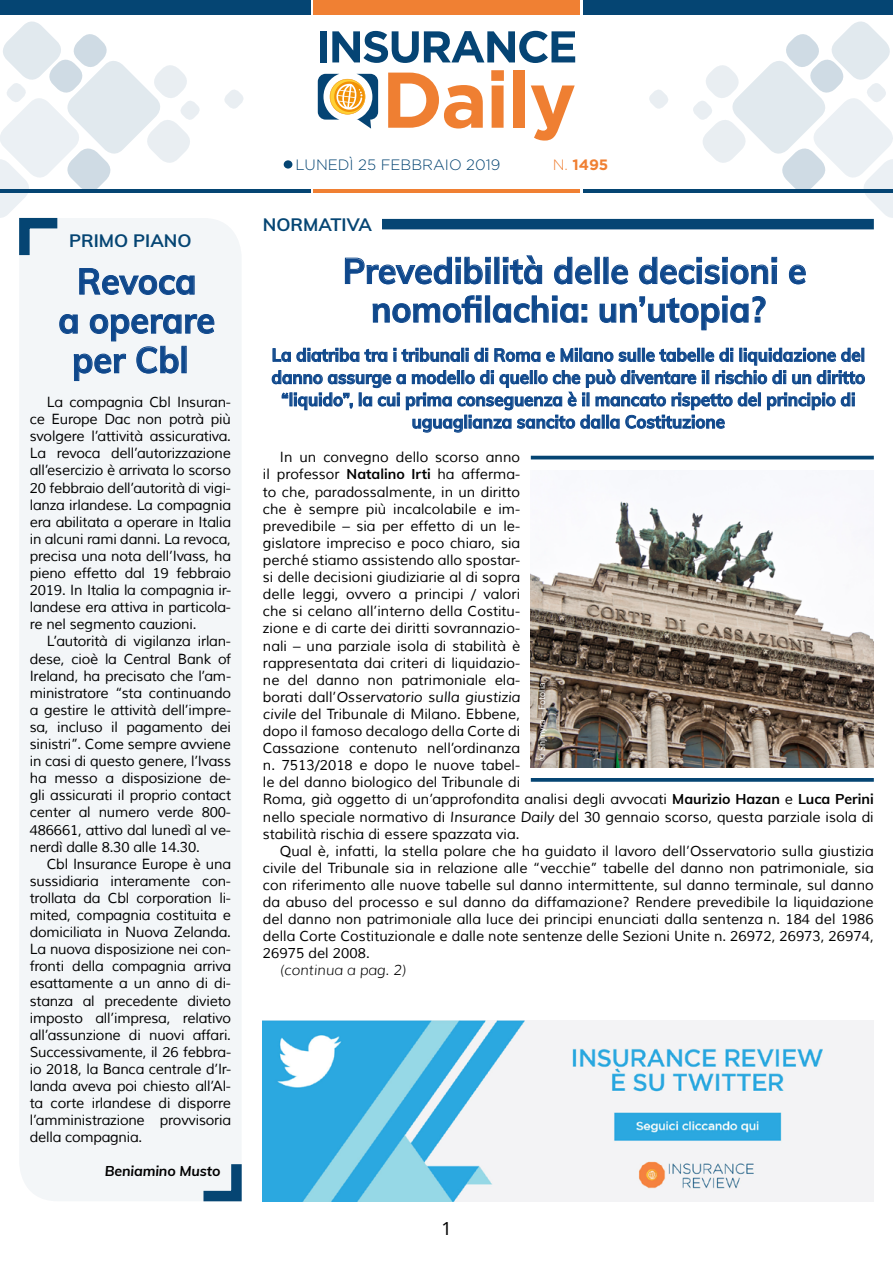
<style>
.page{position:relative;width:893px;height:1263px;background:#fff}
.page>*{position:absolute;margin:0;border:0;box-sizing:border-box;transform-origin:0 0}
.t1{font:700 36px/39.3px "Muli";color:#0f488c;text-align:center;scale:.95 1}
.t2{font:700 35.7px/38.5px "Muli";color:#0f488c;text-align:center;scale:.95 1}
.t3{font:700 18px "Muli";color:#054573}
.t4{font:18px "Noto Sans";color:#000}
.t5{font:700 17.85px/22.4px "Muli";color:#0f488c;text-align:center;scale:.95 1}
.t6{font:300 15px "Gotham";color:#054573}
.t7{font:700 15px "Gotham";color:#f08033}
.t8{font:14.25px/17.1px "Muli";color:#000;text-align:justify}
.t9{font:italic 300 14.25px "Muli";color:#000}
.t10{font:italic 700 14.25px "Muli";letter-spacing:-.01em;color:#000}
.t11{font:9px "Lato";color:#fff}
.s1{font-weight:300}
.s2{font-weight:700}
.s3{font-style:italic}
</style>
<div class="page">
<div style="left:0;top:0;width:310px;height:15px;background:#054573"></div>
<div style="left:313px;top:0;width:266px;height:15px;background:#f08033"></div>
<hr style="left:0;top:189px;width:310px;height:3px;background:#054573">
<hr style="left:313px;top:189px;width:266px;height:3px;background:#f08033">
<div style="left:284px;top:160px;width:8px;height:9px;background:#054573;border-radius:50%"></div>
<svg style="left:649px;top:90px;width:19px;height:19px"></svg>
<svg style="left:224px;top:90px;width:20px;height:19px"></svg>
<svg style="left:691px;top:21px;width:202px;height:198px"></svg>
<svg style="left:318px;top:74px;width:60px;height:55px"></svg>
<svg style="left:388px;top:73px;width:95px;height:56px"></svg>
<svg style="left:491px;top:70px;width:13px;height:58px"></svg>
<div style="left:513px;top:70px;width:12px;height:58px;background:#ef7f32"></div>
<svg style="left:531px;top:85px;width:44px;height:56px"></svg>
<div style="left:320px;top:31px;width:6px;height:31px;background:#054474"></div>
<svg style="left:332px;top:31px;width:243px;height:32px"></svg>
<hr style="left:583px;top:189px;width:310px;height:3px;background:#054573">
<div style="left:583px;top:0;width:310px;height:15px;background:#054573"></div>
<div style="left:19px;top:218px;width:223px;height:983px;background:#f3f6f8;border-radius:38px"></div>
<svg style="left:203px;top:1164px;width:39px;height:38px"></svg>
<svg style="left:0;top:21px;width:202px;height:274px"></svg>
<svg style="left:59px;top:314px;width:156px;height:67px"></svg>
<div style="left:382px;top:219px;width:492px;height:10px;background:#054573"></div>
<svg style="left:345px;top:257px;width:146px;height:28px"></svg>
<svg style="left:503px;top:255px;width:39px;height:30px"></svg>
<svg style="left:554px;top:257px;width:38px;height:28px"></svg>
<div style="left:595px;top:257px;width:5px;height:27px;border:1px solid #0f488c"></div>
<svg style="left:611px;top:264px;width:17px;height:21px"></svg>
<svg style="left:639px;top:257px;width:138px;height:28px"></svg>
<svg style="left:789px;top:264px;width:17px;height:21px"></svg>
<svg style="left:372px;top:295px;width:110px;height:28px"></svg>
<div style="left:485px;top:296px;width:5px;height:26px;border:1px solid #0f488c"></div>
<svg style="left:493px;top:295px;width:94px;height:28px"></svg>
<svg style="left:599px;top:296px;width:167px;height:35px"></svg>
<svg style="left:272px;top:348px;width:593px;height:85px"></svg>
<hr style="left:531px;top:456px;width:343px;height:3px;background:#054573">
<svg style="left:531px;top:778px;width:343px;height:4px"></svg>
<img style="left:531px;top:470px;width:343px;height:297px">
<img style="left:263px;top:1020px;width:611px;height:181px">
<p class="t3" style="left:69px;top:227px;width:124px">PRIMO PIANO</p>
<h1 class="t1" style="left:58px;top:260px;width:167px">Revoca<br>a operare per Cbl</h1>
<p class="t8" style="left:30px;top:394px;width:203px;text-indent:17px">La compagnia Cbl Insuran&shy;ce Europe Dac non potrà più svolgere l’attività assicurativa.<br>La revoca dell’autorizzazione all’esercizio è arrivata lo scorso 20 febbraio dell’autorità di vigi&shy;lanza irlandese. La compagnia era abilitata a operare in Italia in alcuni rami danni. La revoca, precisa una nota dell’Ivass, ha pieno effetto dal 19 febbraio 2019. In Italia la compagnia ir&shy;landese era attiva in particola&shy;re nel segmento cauzioni.</p>
<p class="t8" style="left:30px;top:633px;width:203px;text-indent:17px">L’autorità di vigilanza irlan&shy;dese, cioè la Central Bank of Ireland, ha precisato che l’am&shy;ministratore “sta continuando a gestire le attività dell’impre&shy;sa, incluso il pagamento dei sinistri”. Come sempre avviene in casi di questo genere, l’Ivass ha messo a disposizione de&shy;gli assicurati il proprio contact center al numero verde 800- 486661, attivo dal lunedì al ve&shy;nerdì dalle 8.30 alle 14.30.</p>
<p class="t8" style="left:30px;top:855px;width:203px;text-indent:17px">Cbl Insurance Europe è una sussidiaria interamente con&shy;trollata da Cbl corporation li&shy;mited, compagnia costituita e domiciliata in Nuova Zelanda.<br>La nuova disposizione nei con&shy;fronti della compagnia arriva esattamente a un anno di di&shy;stanza al precedente divieto imposto all’impresa, relativo all’assunzione di nuovi affari.<br>Successivamente, il 26 febbra&shy;io 2018, la Banca centrale d’Ir&shy;landa aveva poi chiesto all’Al&shy;ta corte irlandese di disporre l’amministrazione provvisoria della compagnia.</p>
<p class="t10" style="left:105px;top:1161px;width:117px">Beniamino Musto</p>
<p class="t6" style="left:296px;top:157px;width:206px">LUNEDÌ 25 FEBBRAIO 2019</p>
<p class="t7" style="left:553px;top:156px;width:57px"><span class="s1">N.</span> 1495</p>
<p class="t3" style="left:263px;top:211px;width:111px">NORMATIVA</p>
<h2 class="t2" style="left:343px;top:250px;width:490px">Prevedibilità delle decisioni e nomofilachia: un’utopia?</h2>
<p class="t5" style="left:272px;top:343px;width:626px">La diatriba tra i tribunali di Roma e Milano sulle tabelle di liquidazione del danno assurge a modello di quello che può diventare il rischio di un diritto “liquido”, la cui prima conseguenza è il mancato rispetto del principio di uguaglianza sancito dalla Costituzione</p>
<p class="t8" style="left:263px;top:449px;width:612px;text-align:left;text-indent:17px">In un convegno dello scorso anno<br>il professor <span class="s2">Natalino Irti</span> ha afferma-<br>to che, paradossalmente, in un diritto<br>che è sempre più incalcolabile e im-<br>prevedibile – sia per effetto di un le-<br>gislatore impreciso e poco chiaro, sia<br>perché stiamo assistendo allo spostar-<br>si delle decisioni giudiziarie al di sopra<br>delle leggi, ovvero a principi / valori<br>che si celano all’interno della Costitu-<br>zione e di carte dei diritti sovrannazio-<br>nali – una parziale isola di stabilità è<br>rappresentata dai criteri di liquidazio-<br>ne del danno non patrimoniale ela-<br>borati dall’<span class="s3">Osservatorio sulla giustizia<br>civile</span> del Tribunale di Milano. Ebbene,<br>dopo il famoso decalogo della Corte di<br>Cassazione contenuto nell’ordinanza<br>n. 7513/2018 e dopo le nuove tabel-<br>le del danno biologico del Tribunale di<br>Roma, già oggetto di un’approfondita analisi degli avvocati <span class="s2">Maurizio Hazan</span> e <span class="s2">Luca Perini </span>nello speciale normativo di <span class="s3">Insurance Daily</span> del 30 gennaio scorso, questa parziale isola di stabilità rischia di essere spazzata via.</p>
<p class="t8" style="left:263px;top:842px;width:612px;text-indent:17px">Qual è, infatti, la stella polare che ha guidato il lavoro dell’Osservatorio sulla giustizia civile del Tribunale sia in relazione alle “vecchie” tabelle del danno non patrimoniale, sia con riferimento alle nuove tabelle sul danno intermittente, sul danno terminale, sul danno da abuso del processo e sul danno da diffamazione? Rendere prevedibile la liquidazione del danno non patrimoniale alla luce dei principi enunciati dalla sentenza n. 184 del 1986 della Corte Costituzionale e dalle note sentenze delle Sezioni Unite n. 26972, 26973, 26974, 26975 del 2008.</p>
<p class="t9" style="left:280px;top:962px;width:128px">(continua a pag. 2)</p>
<p class="t11" style="left:535px;top:761px;width:80px;rotate:-90deg">© Shjmyra – Fotolia</p>
<p class="t4" style="left:441px;top:1216px;width:12px">1</p>
</div>
